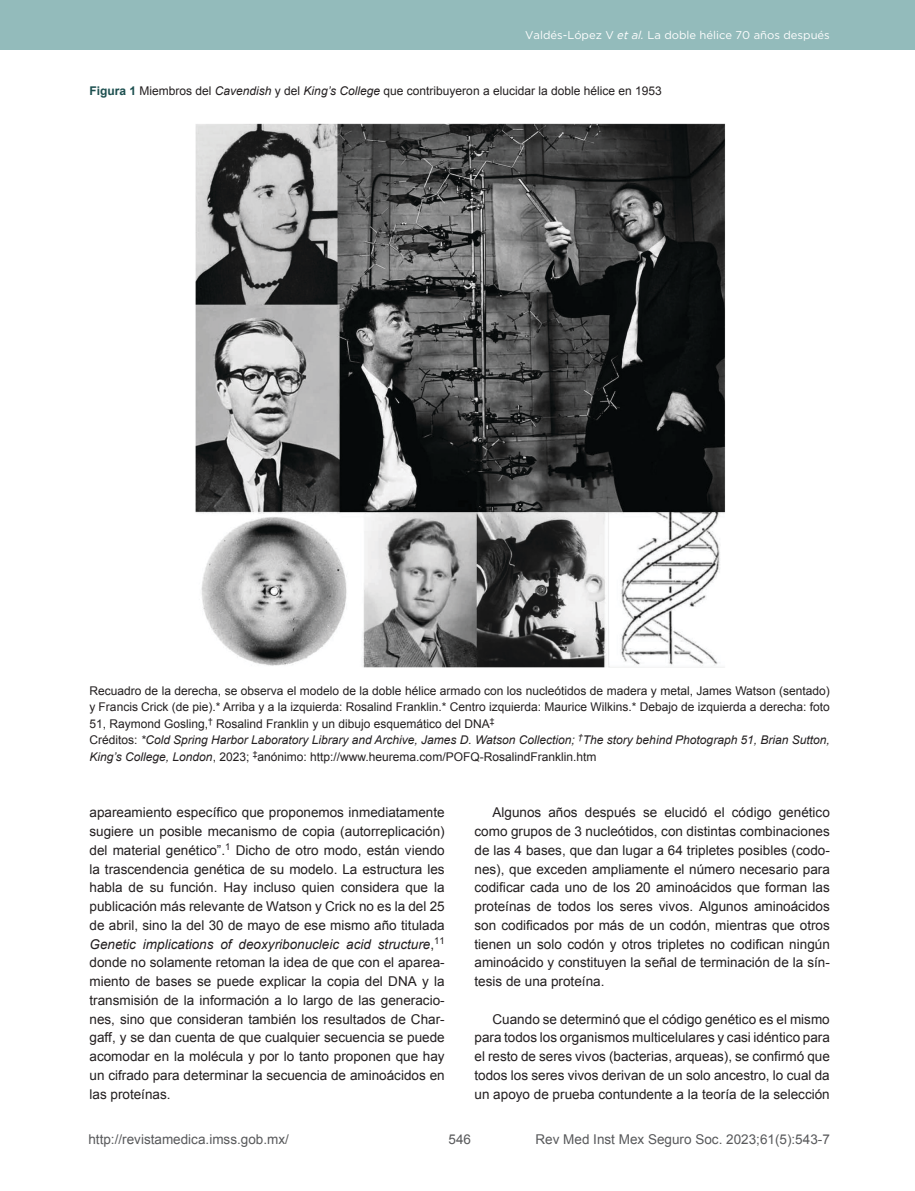
<style>
.page{position:relative;width:915px;height:1191px;background:#fff}
.page>*{position:absolute;margin:0;border:0;box-sizing:border-box;transform-origin:0 0}
.t1{font:13.5px/18.8px "Arial";color:#231f20;text-align:justify}
.t2{font:13.5px "Arial";color:#58595b}
.t3{font:12px/16.5px "Arial";color:#231f20}
.t4{font:11.25px "Gotham";color:#fff}
.s1{font-style:italic}
.s2{font-weight:700;color:#1c4f4f}
</style>
<div class="page">
<div style="left:0;top:0;width:914px;height:50px;background:#93bbbb"></div>
<img style="left:195px;top:123px;width:530px;height:544px">
<p class="t4" style="left:525px;top:28px;width:306px">Valdés-López V <span class="s1">et al.</span> La doble hélice 70 años después</p>
<p class="t3" style="left:89px;top:82px;width:574px"><span class="s2">Figura 1</span> Miembros del <span class="s1">Cavendish</span> y del <span class="s1">King’s College</span> que contribuyeron a elucidar la doble hélice en 1953</p>
<p class="t3" style="left:89px;top:682px;width:741px">Recuadro de la derecha, se observa el modelo de la doble hélice armado con los nucleótidos de madera y metal, James Watson (sentado) y Francis Crick (de pie).* Arriba y a la izquierda: Rosalind Franklin.* Centro izquierda: Maurice Wilkins.* Debajo de izquierda a derecha: foto 51, Raymond Gosling,<sup>†</sup> Rosalind Franklin y un dibujo esquemático del DNA<sup>‡<br></sup>Créditos: <span class="s1">*Cold Spring Harbor Laboratory Library and Archive, James D. Watson Collection;</span> <sup>†</sup><span class="s1">The story behind Photograph 51, Brian Sutton, King’s College, London</span>, 2023; <sup>‡</sup>anónimo: http://www.heurema.com/POFQ-RosalindFranklin.htm</p>
<p class="t1" style="left:89px;top:803px;width:356px">apareamiento específico que proponemos inmediatamente sugiere un posible mecanismo de copia (autorreplicación) del material genético”.<sup>1</sup> Dicho de otro modo, están viendo la trascendencia genética de su modelo. La estructura les habla de su función. Hay incluso quien considera que la publicación más relevante de Watson y Crick no es la del 25 de abril, sino la del 30 de mayo de ese mismo año titulada <span class="s1">Genetic implications of deoxyribonucleic acid structure</span>,<sup>11 </sup>donde no solamente retoman la idea de que con el aparea&shy;miento de bases se puede explicar la copia del DNA y la transmisión de la información a lo largo de las generacio&shy;nes, sino que consideran también los resultados de Char&shy;gaff, y se dan cuenta de que cualquier secuencia se puede acomodar en la molécula y por lo tanto proponen que hay un cifrado para determinar la secuencia de aminoácidos en las proteínas.</p>
<p class="t1" style="left:474px;top:803px;width:357px;text-indent:18px">Algunos años después se elucidó el código genético como grupos de 3 nucleótidos, con distintas combinaciones de las 4 bases, que dan lugar a 64 tripletes posibles (codo&shy;nes), que exceden ampliamente el número necesario para codificar cada uno de los 20 aminoácidos que forman las proteínas de todos los seres vivos. Algunos aminoácidos son codificados por más de un codón, mientras que otros tienen un solo codón y otros tripletes no codifican ningún aminoácido y constituyen la señal de terminación de la sín&shy;tesis de una proteína.</p>
<p class="t1" style="left:474px;top:1009px;width:357px;text-indent:18px">Cuando se determinó que el código genético es el mismo para todos los organismos multicelulares y casi idéntico para el resto de seres vivos (bacterias, arqueas), se confirmó que todos los seres vivos derivan de un solo ancestro, lo cual da un apoyo de prueba contundente a la teoría de la selección</p>
<p class="t2" style="left:88px;top:1130px;width:202px">http://revistamedica.imss.gob.mx/</p>
<p class="t2" style="left:535px;top:1130px;width:296px">Rev Med Inst Mex Seguro Soc. 2023;61(5):543-7</p>
<p class="t2" style="left:448px;top:1130px;width:24px">546</p>
</div>
